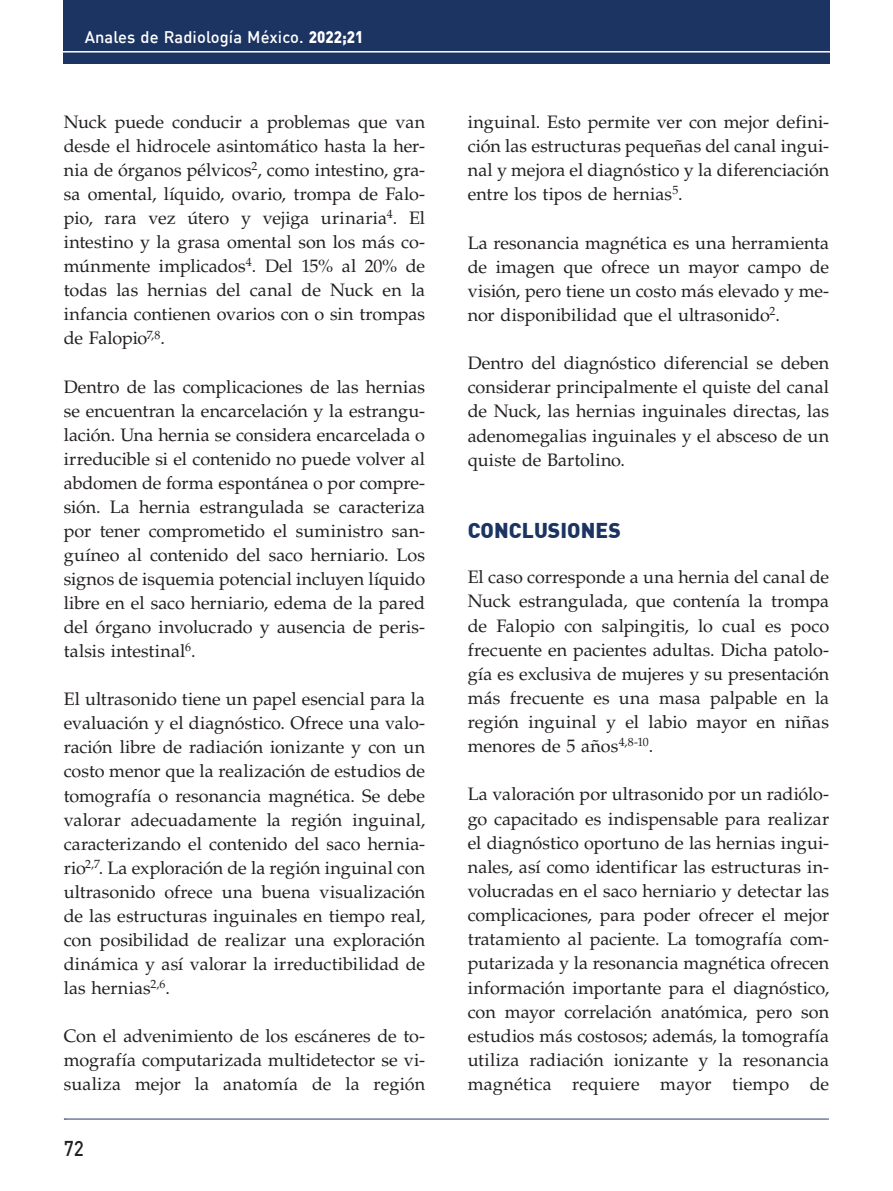
<style>
.page{position:relative;width:893px;height:1191px;background:#fff}
.page>*{position:absolute;margin:0;border:0;box-sizing:border-box;transform-origin:0 0}
.t1{font:900 21px "DIN";letter-spacing:.005em;color:#1b3461}
.t2{font:500 21px "DIN";color:#231f20;scale:.9 1}
.t3{font:18px/24px "Palatino LT Std";color:#231f20;text-align:justify}
.t4{font:500 16.5px "DIN";letter-spacing:.005em;color:#fff}
.s1{font-weight:900}
</style>
<div class="page">
<div style="left:59px;top:1115px;width:772px;height:6px;background:#1b3461;opacity:.4"></div>
<div style="left:63px;top:0;width:767px;height:64px;background:#1b3461"></div>
<hr style="left:59px;top:51px;width:775px;height:2px;background:#fff">
<p class="t4" style="left:85px;top:26px;width:280px">Anales de Radiología México. <span class="s1">2022;21</span></p>
<p class="t3" style="left:64px;top:110px;width:363px">Nuck puede conducir a problemas que van desde el hidrocele asintomático hasta la her&shy;nia de órganos pélvicos<sup>2</sup>, como intestino, gra&shy;sa omental, líquido, ovario, trompa de Falo&shy;pio, rara vez útero y vejiga urinaria<sup>4</sup>. El intestino y la grasa omental son los más co&shy;múnmente implicados<sup>4</sup>. Del 15% al 20% de todas las hernias del canal de Nuck en la infancia contienen ovarios con o sin trompas de Falopio<sup>7,8</sup>.</p>
<p class="t3" style="left:64px;top:375px;width:363px">Dentro de las complicaciones de las hernias se encuentran la encarcelación y la estrangu&shy;lación. Una hernia se considera encarcelada o irreducible si el contenido no puede volver al abdomen de forma espontánea o por compre&shy;sión. La hernia estrangulada se caracteriza por tener comprometido el suministro san&shy;guíneo al contenido del saco herniario. Los signos de isquemia potencial incluyen líquido libre en el saco herniario, edema de la pared del órgano involucrado y ausencia de peris&shy;talsis intestinal<sup>6</sup>.</p>
<p class="t3" style="left:64px;top:687px;width:363px">El ultrasonido tiene un papel esencial para la evaluación y el diagnóstico. Ofrece una valo&shy;ración libre de radiación ionizante y con un costo menor que la realización de estudios de tomografía o resonancia magnética. Se debe valorar adecuadamente la región inguinal, caracterizando el contenido del saco hernia&shy;rio<sup>2,7</sup>. La exploración de la región inguinal con ultrasonido ofrece una buena visualización de las estructuras inguinales en tiempo real, con posibilidad de realizar una exploración dinámica y así valorar la irreductibilidad de las hernias<sup>2,6</sup>.</p>
<p class="t3" style="left:64px;top:1024px;width:363px">Con el advenimiento de los escáneres de to&shy;mografía computarizada multidetector se vi&shy;sualiza mejor la anatomía de la región</p>
<p class="t2" style="left:64px;top:1135px;width:24px">72</p>
<p class="t3" style="left:468px;top:110px;width:363px">inguinal. Esto permite ver con mejor defini&shy;ción las estructuras pequeñas del canal ingui&shy;nal y mejora el diagnóstico y la diferenciación entre los tipos de hernias<sup>5</sup>.</p>
<p class="t3" style="left:468px;top:231px;width:363px">La resonancia magnética es una herramienta de imagen que ofrece un mayor campo de visión, pero tiene un costo más elevado y me&shy;nor disponibilidad que el ultrasonido<sup>2</sup>.</p>
<p class="t3" style="left:468px;top:351px;width:363px">Dentro del diagnóstico diferencial se deben considerar principalmente el quiste del canal de Nuck, las hernias inguinales directas, las adenomegalias inguinales y el absceso de un quiste de Bartolino.</p>
<p class="t1" style="left:468px;top:516px;width:155px">CONCLUSIONES</p>
<p class="t3" style="left:468px;top:565px;width:363px">El caso corresponde a una hernia del canal de Nuck estrangulada, que contenía la trompa de Falopio con salpingitis, lo cual es poco frecuente en pacientes adultas. Dicha patolo&shy;gía es exclusiva de mujeres y su presentación más frecuente es una masa palpable en la región inguinal y el labio mayor en niñas menores de 5 años<sup>4,8-10</sup>.</p>
<p class="t3" style="left:468px;top:782px;width:363px">La valoración por ultrasonido por un radiólo&shy;go capacitado es indispensable para realizar el diagnóstico oportuno de las hernias ingui&shy;nales, así como identificar las estructuras in&shy;volucradas en el saco herniario y detectar las complicaciones, para poder ofrecer el mejor tratamiento al paciente. La tomografía com&shy;putarizada y la resonancia magnética ofrecen información importante para el diagnóstico, con mayor correlación anatómica, pero son estudios más costosos; además, la tomografía utiliza radiación ionizante y la resonancia magnética requiere mayor tiempo de</p>
</div>
